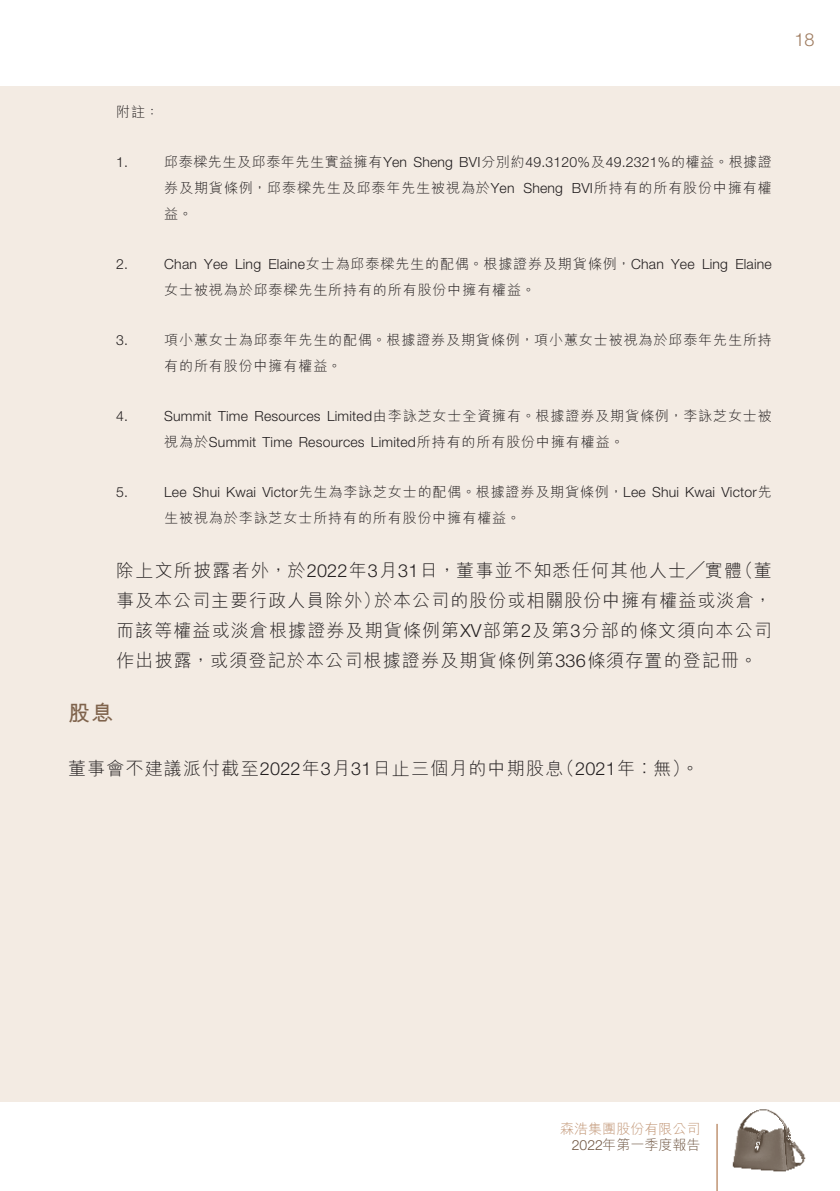
<style>
.page{position:relative;width:840px;height:1191px;background:#fff}
.page>*{position:absolute;margin:0;border:0;box-sizing:border-box;transform-origin:0 0}
._04___H2{font:700 22px "M Hei HK";color:#7f634c}
._12___P2{font:300 18px/30px "M Hei HK";letter-spacing:.06em;color:#231f20}
._11_P0{font:300 18px "M Hei HK";letter-spacing:.065em;color:#231f20}
.t1{font:300 18px "Helvetica Neue LT Std";color:#9f7c60}
._22____IN2__Note{font:300 14px/26px "M Hei HK";letter-spacing:.065em;color:#231f20}
._22____IN2__Note-2{font:300 14px "Helvetica Neue LT Std";letter-spacing:.015em;color:#231f20}
.t2{font:300 14px/16px "M Hei HK";color:#c09473;text-align:right}
.s1{font-family:"M Hei HK"}
.s2{font-family:"Helvetica Neue LT Std"}
.s3{font-family:"Helvetica Neue LT Std";color:#6f5642}
.s4{color:#6f5642}
</style>
<div class="page">
<img style="left:732px;top:1109px;width:74px;height:63px">
<hr style="left:716px;top:1123px;width:1px;height:68px;background:#c09473">
<div style="left:0;top:86px;width:839px;height:1016px;background:#f3ebe3"></div>
<p class="_22____IN2__Note" style="left:116px;top:98px;width:45px">附註：</p>
<p class="_22____IN2__Note-2" style="left:116px;top:154px;width:13px">1.</p>
<p class="_22____IN2__Note-2" style="left:164px;top:154px;width:609px"><span class="s1">邱泰樑先生及邱泰年先生實益擁有</span>Yen Sheng BVI<span class="s1">分別約</span>49.3120%<span class="s1">及</span>49.2321%<span class="s1">的權益。根據證</span></p>
<p class="_22____IN2__Note" style="left:164px;top:174px;width:352px">券及期貨條例，邱泰樑先生及邱泰年先生被視為於<span class="s2">Yen</span>益。</p>
<p class="_22____IN2__Note-2" style="left:523px;top:180px;width:41px">Sheng</p>
<p class="_22____IN2__Note" style="left:571px;top:174px;width:201px"><span class="s2">BVI</span>所持有的所有股份中擁有權</p>
<p class="_22____IN2__Note-2" style="left:116px;top:256px;width:13px">2.</p>
<p class="_22____IN2__Note-2" style="left:116px;top:332px;width:13px">3.</p>
<p class="_22____IN2__Note-2" style="left:116px;top:408px;width:13px">4.</p>
<p class="_22____IN2__Note-2" style="left:116px;top:484px;width:13px">5.</p>
<p class="_22____IN2__Note-2" style="left:164px;top:256px;width:34px">Chan</p>
<p class="_22____IN2__Note-2" style="left:204px;top:256px;width:25px">Yee</p>
<p class="_22____IN2__Note-2" style="left:235px;top:256px;width:27px">Ling</p>
<p class="_22____IN2__Note" style="left:268px;top:250px;width:397px"><span class="s2">Elaine</span>女士為邱泰樑先生的配偶。根據證券及期貨條例，<span class="s2">Chan</span></p>
<p class="_22____IN2__Note-2" style="left:670px;top:256px;width:25px">Yee</p>
<p class="_22____IN2__Note-2" style="left:701px;top:256px;width:27px">Ling</p>
<p class="_22____IN2__Note-2" style="left:735px;top:256px;width:38px">Elaine</p>
<p class="_22____IN2__Note" style="left:164px;top:276px;width:372px">女士被視為於邱泰樑先生所持有的所有股份中擁有權益。</p>
<p class="_22____IN2__Note" style="left:164px;top:326px;width:609px">項小蕙女士為邱泰年先生的配偶。根據證券及期貨條例，項小蕙女士被視為於邱泰年先生所持</p>
<p class="_22____IN2__Note" style="left:164px;top:352px;width:179px">有的所有股份中擁有權益。</p>
<p class="_22____IN2__Note" style="left:327px;top:402px;width:446px"><span class="s2">Limited</span>由李詠芝女士全資擁有。根據證券及期貨條例，李詠芝女士被</p>
<p class="_22____IN2__Note-2" style="left:164px;top:408px;width:49px">Summit</p>
<p class="_22____IN2__Note-2" style="left:218px;top:408px;width:31px">Time</p>
<p class="_22____IN2__Note-2" style="left:254px;top:408px;width:67px">Resources</p>
<p class="_22____IN2__Note-2" style="left:164px;top:434px;width:461px"><span class="s1">視為於</span>Summit Time Resources Limited<span class="s1">所持有的所有股份中擁有權益。</span></p>
<p class="_22____IN2__Note-2" style="left:164px;top:484px;width:608px">Lee Shui Kwai Victor<span class="s1">先生為李詠芝女士的配偶。根據證券及期貨條例，</span>Lee Shui Kwai Victor<span class="s1">先</span></p>
<p class="_22____IN2__Note" style="left:164px;top:504px;width:357px">生被視為於李詠芝女士所持有的所有股份中擁有權益。</p>
<p class="_12___P2" style="left:374px;top:555px;width:399px;text-indent:-258px">除上文所披露者外，於<span class="s2">2022</span>年<span class="s2">3</span>月<span class="s2">31</span>日，董事並不知悉任何其他人士╱實體<br>於本公司的股份或相關股份中擁有權益或淡倉，</p>
<p class="_12___P2" style="left:735px;top:555px;width:38px">（董</p>
<p class="_12___P2" style="left:116px;top:585px;width:656px">事及本公司主要行政人員除外）<br>而該等權益或淡倉根據證券及期貨條例第<span class="s2">XV</span>部第<span class="s2">2</span>及第<span class="s2">3</span>分部的條文須向本公司作出披露，或須登記於本公司根據證券及期貨條例第<span class="s2">336</span>條須存置的登記冊。</p>
<p class="_04___H2" style="left:68px;top:697px;width:47px">股息</p>
<p class="_11_P0" style="left:68px;top:756px;width:496px">董事會不建議派付截至<span class="s2">2022</span>年<span class="s2">3</span>月<span class="s2">31</span>日止三個月的中期股息</p>
<p class="_11_P0" style="left:556px;top:756px;width:144px">（<span class="s2">2021</span>年︰無。(</p>
<p class="t1" style="left:793px;top:28px;width:22px">18</p>
<p class="t2" style="left:560px;top:1120px;width:141px">森浩集團股份有限公司<br><span class="s3">2022</span><span class="s4">年第一季度報告</span></p>
</div>
